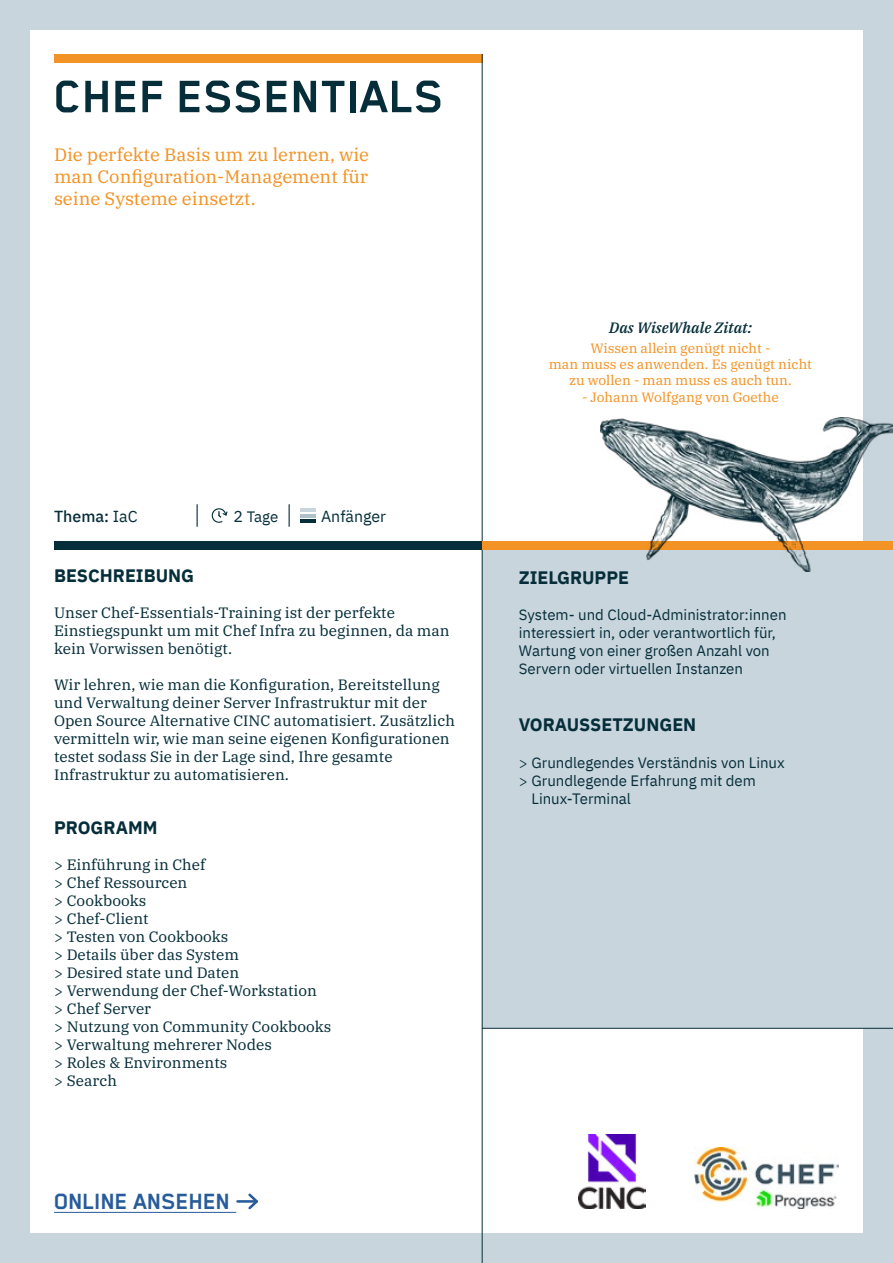
<style>
.page{position:relative;width:893px;height:1263px;background:#fff}
.page>*{position:absolute;margin:0;border:0;box-sizing:border-box;transform-origin:0 0}
.t1{font:700 52.5px "Blender Pro";color:#062e3a}
.t2{font:700 25.5px "Blender Pro";letter-spacing:-.01em;color:#275b9b}
.t3{font:18px/21.6px "IBM Plex Serif";color:#f39325;text-align:justify}
.t4{font:700 18px "IBM Plex Sans";color:#062e3a}
.t5{font:500 15.9px "IBM Plex Sans";color:#062e3a}
.t6{font:15.9px "IBM Plex Sans";color:#062e3a}
.t7{font:15px/18px "IBM Plex Serif";color:#062e3a}
.t8{font:15px/18px "IBM Plex Sans";color:#062e3a}
.t9{font:italic 500 15px "IBM Plex Serif";color:#062e3a}
.t10{font:13.5px/16.2px "IBM Plex Serif";color:#f39325;text-align:center}
.s1{font-weight:400}
.s2{font-size:15.9px}
.s3{font-family:"IBM Plex Serif"}
</style>
<div class="page">
<div style="left:482px;top:545px;width:391px;height:483px;background:#c8d5dd"></div>
<div style="left:0;top:0;width:893px;height:1263px;border:30px solid #c8d5dd"></div>
<div style="left:54px;top:54px;width:428px;height:9px;background:#f39325"></div>
<div style="left:54px;top:541px;width:428px;height:9px;background:#062e3a"></div>
<hr style="left:482px;top:54px;width:1px;height:1209px;background:#062e3a">
<hr style="left:482px;top:1028px;width:411px;height:1px;background:#062e3a">
<div style="left:482px;top:541px;width:411px;height:9px;background:#f39325"></div>
<svg style="left:197px;top:504px;width:1px;height:23px"></svg>
<svg style="left:289px;top:504px;width:1px;height:23px"></svg>
<hr style="left:300px;top:519px;width:16px;height:4px;background:#062e3a">
<hr style="left:300px;top:514px;width:16px;height:3px;background:#aec0ca">
<hr style="left:300px;top:508px;width:16px;height:4px;background:#c8d5dd">
<svg style="left:211px;top:508px;width:17px;height:15px"></svg>
<img style="left:600px;top:417px;width:293px;height:154px">
<img style="left:579px;top:1134px;width:67px;height:75px">
<img style="left:695px;top:1148px;width:144px;height:61px">
<hr style="left:54px;top:1212px;width:182px;height:1px;background:#275b9b">
<hr style="left:237px;top:1200px;width:20px;height:3px;background:#275b9b">
<svg style="left:246px;top:1193px;width:12px;height:17px"></svg>
<h1 class="t1" style="left:54px;top:68px;width:392px">CHEF ESSENTIALS</h1>
<p class="t3" style="left:54px;top:143px;width:317px">Die perfekte Basis um zu lernen, wie man Configuration-Management für seine Systeme einsetzt.</p>
<p class="t5" style="left:54px;top:504px;width:85px">Thema: <span class="s1">IaC</span></p>
<p class="t8" style="left:233px;top:506px;width:46px"><span class="s2">2</span> Tage</p>
<p class="t6" style="left:321px;top:504px;width:67px">Anfänger</p>
<p class="t4" style="left:54px;top:562px;width:142px">BESCHREIBUNG</p>
<p class="t7" style="left:54px;top:603px;width:397px">Unser Chef-Essentials-Training ist der perfekte<br>Einstiegspunkt um mit Chef Infra zu beginnen, da man kein Vorwissen benötigt.</p>
<p class="t7" style="left:54px;top:675px;width:402px">Wir lehren, wie man die Konfiguration, Bereitstellung und Verwaltung deiner Server Infrastruktur mit der Open Source Alternative CINC automatisiert. Zusätzlich vermitteln wir, wie man seine eigenen Konfigurationen testet sodass Sie in der Lage sind, Ihre gesamte Infrastruktur zu automatisieren.</p>
<p class="t4" style="left:54px;top:814px;width:105px">PROGRAMM</p>
<p class="t7" style="left:54px;top:855px;width:279px">&gt; Einführung in Chef<br>&gt; Chef Ressourcen<br>&gt; Cookbooks<br>&gt; Chef-Client<br>&gt; Testen von Cookbooks<br>&gt; Details über das System<br>&gt; Desired state und Daten<br>&gt; Verwendung der Chef-Workstation<br>&gt; Chef Server<br>&gt; Nutzung von Community Cookbooks &gt; Verwaltung mehrerer Nodes<br>&gt; Roles &amp; Environments<br>&gt; Search</p>
<h2 class="t2" style="left:54px;top:1187px;width:178px">ONLINE ANSEHEN</h2>
<p class="t9" style="left:609px;top:316px;width:144px">Das WiseWhale Zitat:</p>
<p class="t10" style="left:549px;top:339px;width:265px">Wissen allein genügt nicht -<br>man muss es anwenden. Es genügt nicht zu wollen - man muss es auch tun.</p>
<p class="t10" style="left:582px;top:388px;width:198px">- Johann Wolfgang von Goethe</p>
<p class="t4" style="left:519px;top:563px;width:112px">ZIELGRUPPE</p>
<p class="t8" style="left:519px;top:604px;width:269px">System- und Cloud-Administrator:innen interessiert in, oder verantwortlich für, Wartung von einer großen Anzahl von Servern oder virtuellen Instanzen</p>
<p class="t4" style="left:519px;top:711px;width:179px">VORAUSSETZUNGEN</p>
<p class="t8" style="left:519px;top:752px;width:267px"><span class="s3">&gt;</span> Grundlegendes Verständnis von Linux</p>
<p class="t8" style="left:519px;top:770px;width:239px"><span class="s3">&gt;</span> Grundlegende Erfahrung mit dem</p>
<p class="t8" style="left:531px;top:788px;width:101px">Linux-Terminal</p>
</div>
